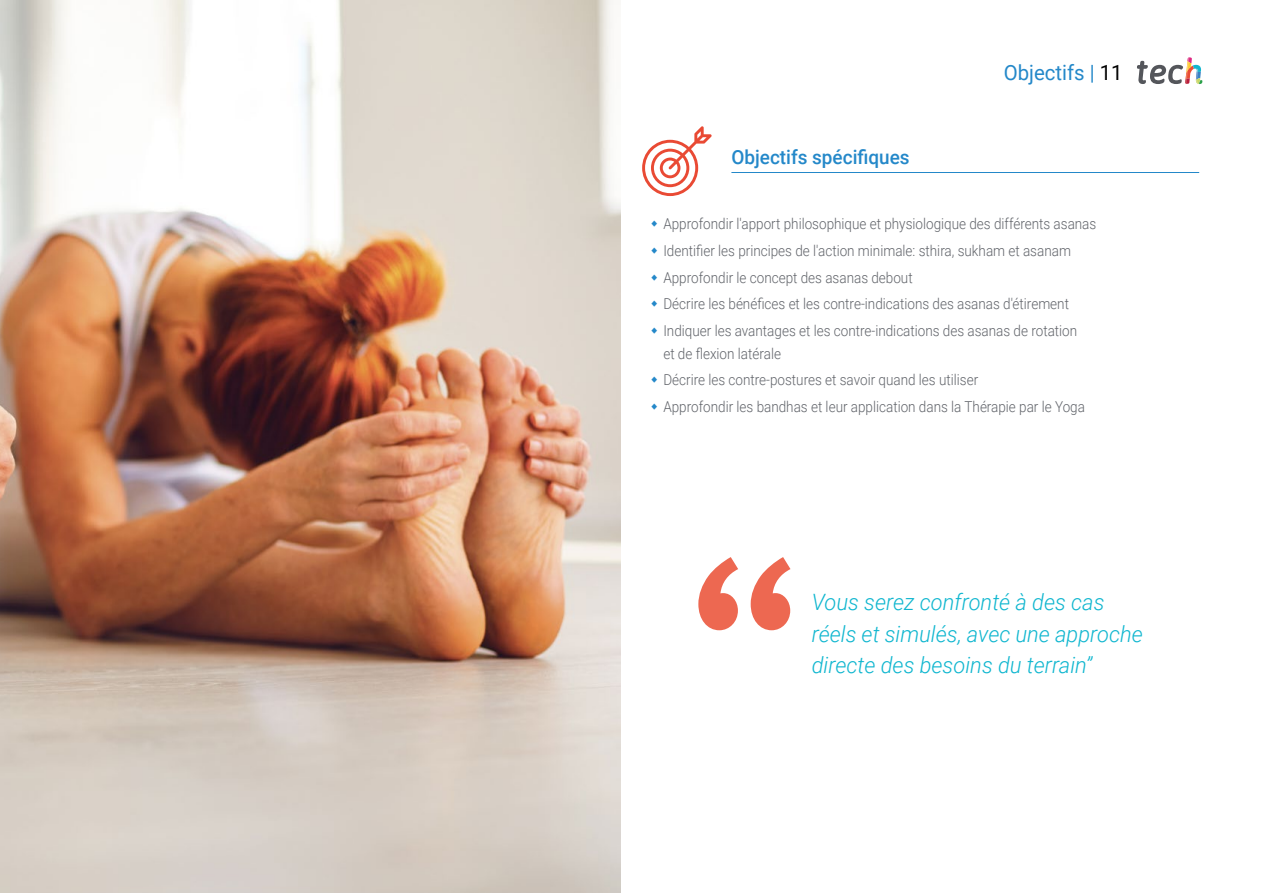
<style>
.page{position:relative;width:1263px;height:893px;background:#fff}
.page>*{position:absolute;margin:0;border:0;box-sizing:border-box;transform-origin:0 0}
.t1{font:italic 300 22.5px/31.5px "Roboto";color:#0fb6cf}
.t2{font:21px "Roboto";color:#2488c9}
.t3{font:500 19.5px "Roboto";color:#2488c9}
.t4{font:300 15px/26.7px "Roboto";color:#61646a;scale:.9 1}
.s1{color:#000}
</style>
<div class="page">
<svg style="left:642px;top:126px;width:70px;height:70px"></svg>
<hr style="left:731px;top:172px;width:468px;height:1px;background:#2488c9">
<img style="left:0;top:0;width:621px;height:893px">
<svg style="left:1137px;top:57px;width:65px;height:27px"></svg>
<svg style="left:698px;top:557px;width:92px;height:73px"></svg>
<h3 class="t3" style="left:731px;top:144px;width:180px">Objectifs spécifiques</h3>
<h2 class="t2" style="left:1004px;top:57px;width:120px">Objectifs | <span class="s1">11</span></h2>
<p class="t4" style="left:663px;top:210px;width:483px">Approfondir l'apport philosophique et physiologique des différents asanas Identifier les principes de l'action minimale: sthira, sukham et asanam Approfondir le concept des asanas debout<br>Décrire les bénéfices et les contre-indications des asanas d'étirement Indiquer les avantages et les contre-indications des asanas de rotation</p>
<p class="t4" style="left:663px;top:339px;width:470px">et de flexion latérale<br>Décrire les contre-postures et savoir quand les utiliser<br>Approfondir les bandhas et leur application dans la Thérapie par le Yoga</p>
<h1 class="t1" style="left:812px;top:585px;width:333px">Vous serez confronté à des cas réels et simulés, avec une approche directe des besoins du terrain”</h1>
</div>
